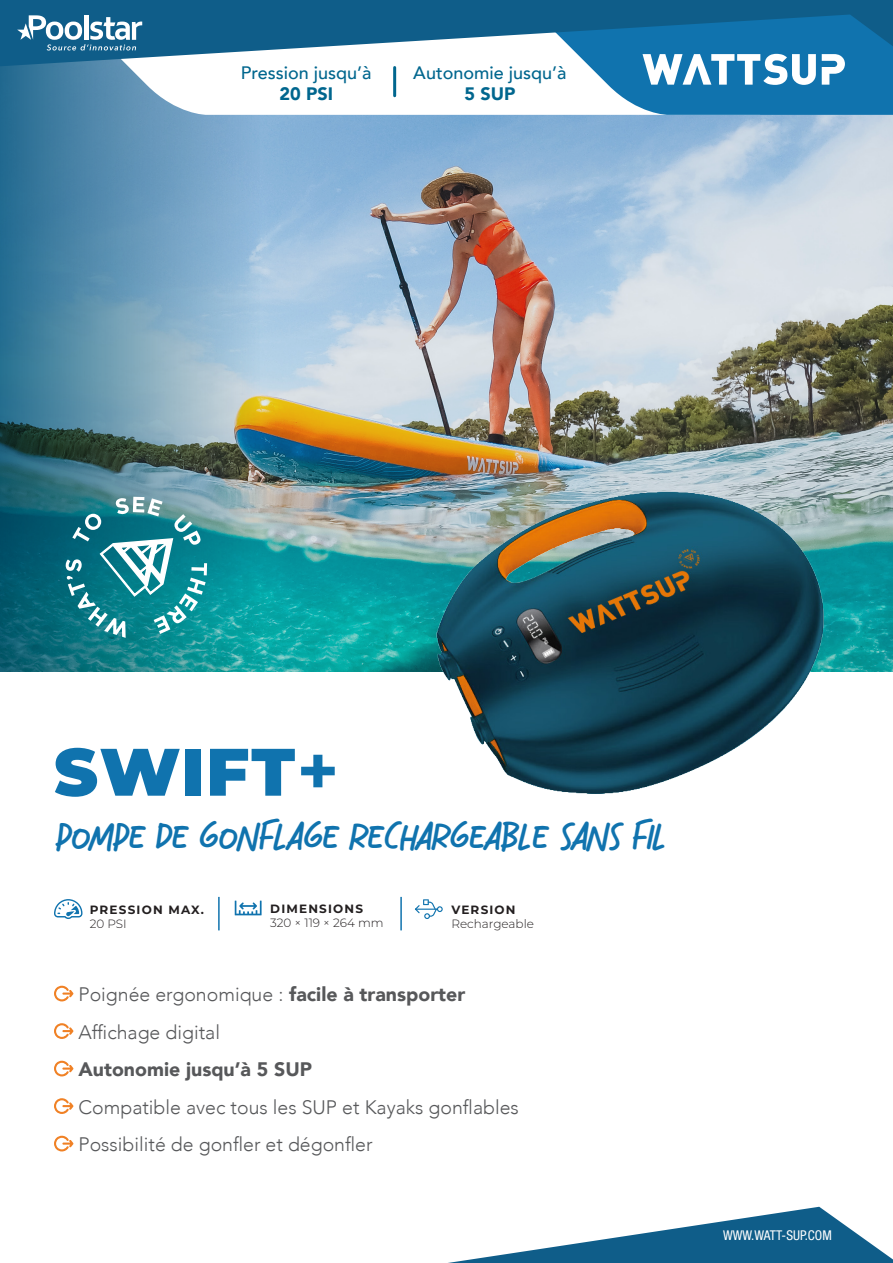
<style>
.page{position:relative;width:893px;height:1263px;background:#fff}
.page>*{position:absolute;margin:0;border:0;box-sizing:border-box;transform-origin:0 0}
.t1{font:900 66.9px "Montserrat";letter-spacing:.025em;color:#1073ae}
.t2{font:italic 31.5px "Terserah";color:#1073ae}
.Accroche_titre{font:300 19.5px "Avenir";color:#57585a}
.t3{font:900 19.5px "Avenir";color:#57585a}
.t4{font:500 18px/21px "Avenir";color:#00668e;text-align:center}
.t5{font:900 18px "Avenir";color:#00668e}
.t6{font:condensed 13.5px "Helvetica Neue";color:#fff}
.texte_paragraphes_light{font:300 12px/14.4px "Montserrat";color:#231f20}
.texte_paragraphes_light-2{font:700 12px/14.4px "Montserrat";letter-spacing:.1em;color:#231f20}
.s1{font-weight:900}
.s2{font-weight:700;font-size:70.5px}
.s3{font-weight:300}
.s4{font-weight:700}
</style>
<div class="page">
<img style="left:259px;top:115px;width:634px;height:557px">
<img style="left:0;top:68px;width:259px;height:604px">
<svg style="left:30px;top:68px;width:461px;height:47px"></svg>
<svg style="left:491px;top:68px;width:402px;height:47px;fill:#1073ae"></svg>
<svg style="left:0;top:0;width:893px;height:68px;fill:#0f5d89"></svg>
<svg style="left:448px;top:1207px;width:445px;height:56px"></svg>
<svg style="left:17px;top:15px;width:125px;height:36px"></svg>
<svg style="left:642px;top:54px;width:174px;height:31px"></svg>
<svg style="left:822px;top:54px;width:23px;height:31px"></svg>
<svg style="left:66px;top:497px;width:141px;height:141px;background:#3a949e"></svg>
<hr style="left:218px;top:897px;width:2px;height:33px;background:#1073ae">
<hr style="left:400px;top:897px;width:2px;height:33px;background:#1073ae">
<svg style="left:235px;top:901px;width:27px;height:14px"></svg>
<svg style="left:54px;top:986px;width:20px;height:15px"></svg>
<svg style="left:54px;top:1023px;width:20px;height:16px"></svg>
<svg style="left:54px;top:1061px;width:20px;height:15px"></svg>
<svg style="left:54px;top:1098px;width:20px;height:16px"></svg>
<svg style="left:54px;top:1136px;width:20px;height:15px"></svg>
<hr style="left:393px;top:68px;width:3px;height:28px;background:#00668e">
<svg style="left:54px;top:899px;width:28px;height:20px"></svg>
<svg style="left:415px;top:899px;width:28px;height:20px"></svg>
<img style="left:429px;top:468px;width:400px;height:326px">
<p class="t4" style="left:241px;top:61px;width:132px">Pression jusqu’à<br><span class="s1">20 PSI</span></p>
<p class="t4" style="left:413px;top:61px;width:155px">Autonomie jusqu’à</p>
<p class="t5" style="left:464px;top:78px;width:52px">5 SUP</p>
<p class="t1" style="left:54px;top:722px;width:286px">SWIFT<span class="s2">+</span></p>
<p class="t2" style="left:54px;top:817px;width:620px">POMPE DE GONFLAGE RECHARGEABLE SANS FIL</p>
<p class="texte_paragraphes_light-2" style="left:90px;top:902px;width:116px">PRESSION MAX.<br><span class="s3">20 PSI</span></p>
<p class="texte_paragraphes_light" style="left:270px;top:901px;width:115px"><span class="s4">DIMENSIONS<br></span>320 × 119 × 264 mm</p>
<p class="texte_paragraphes_light" style="left:451px;top:902px;width:84px"><span class="s4">VERSION<br></span>Rechargeable</p>
<p class="Accroche_titre" style="left:78px;top:983px;width:388px">Poignée ergonomique : <span class="s1">facile à transporter</span></p>
<p class="Accroche_titre" style="left:78px;top:1021px;width:143px">Affichage digital</p>
<p class="t3" style="left:78px;top:1053px;width:235px">Autonomie jusqu’à 5 SUP</p>
<p class="Accroche_titre" style="left:78px;top:1096px;width:442px">Compatible avec tous les SUP et Kayaks gonflables</p>
<p class="Accroche_titre" style="left:78px;top:1133px;width:296px">Possibilité de gonfler et dégonfler</p>
<p class="t6" style="left:723px;top:1227px;width:110px">WWW.WATT-SUP.COM</p>
</div>
